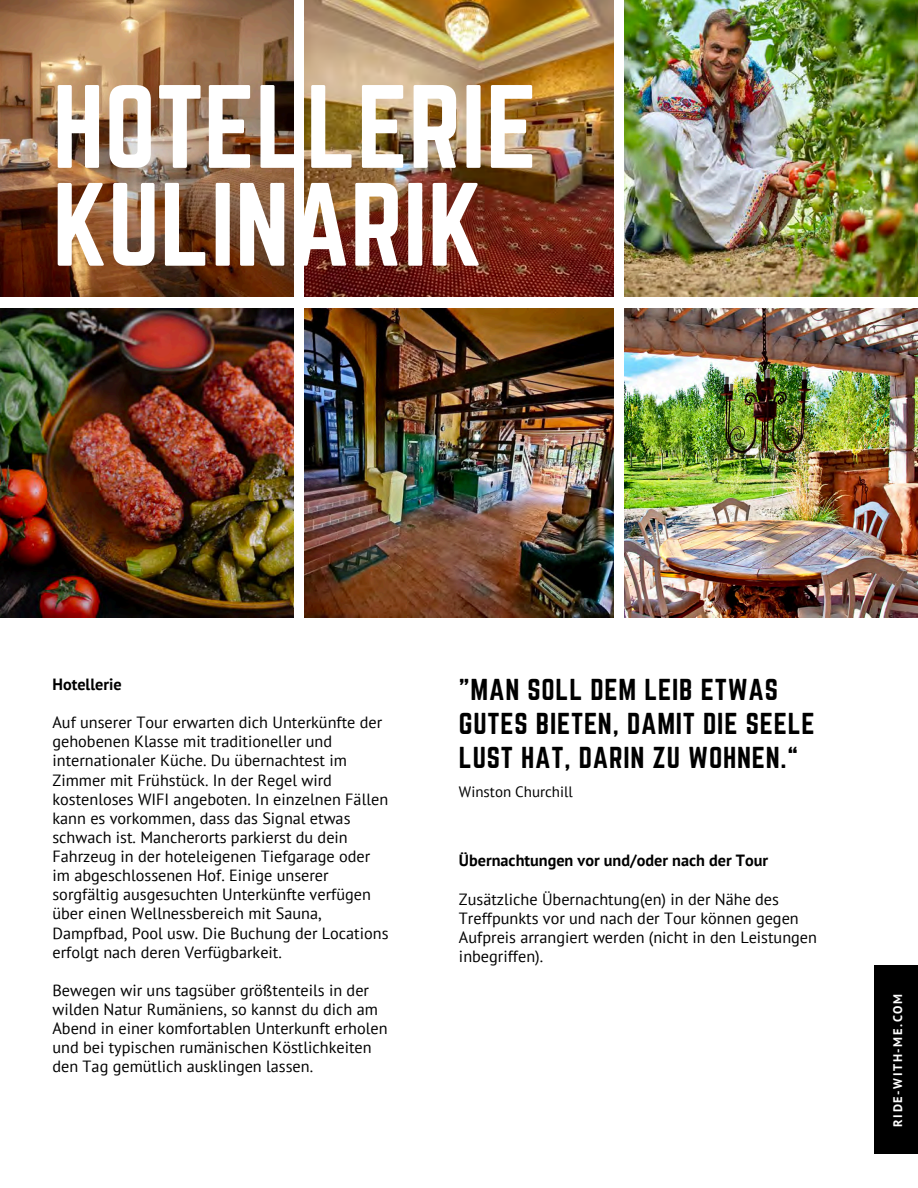
<style>
.page{position:relative;width:918px;height:1188px;background:#fff}
.page>*{position:absolute;margin:0;border:0;box-sizing:border-box;transform-origin:0 0}
.t1{font:103.5px/97.8px "Norwester";color:#fff}
.t2{font:26.4px/33.8px "Norwester";letter-spacing:.03em;color:#000}
.t3{font:16.2px/19px "PT Sans";color:#000}
.t4{font:700 16.2px "PT Sans";color:#000}
.t5{font:15px "PT Sans";color:#000}
.t6{font:700 12.45px "PT Sans";letter-spacing:.13em;color:#fff}
</style>
<div class="page">
<img style="left:0;top:0;width:294px;height:297px">
<img style="left:305px;top:0;width:308px;height:297px">
<img style="left:624px;top:0;width:294px;height:297px">
<img style="left:0;top:308px;width:294px;height:310px">
<img style="left:305px;top:308px;width:308px;height:310px">
<img style="left:624px;top:308px;width:294px;height:310px">
<div style="left:875px;top:965px;width:43px;height:189px;background:#000"></div>
<h1 class="t1" style="left:53px;top:78px;width:486px">HOTELLERIE<br>KULINARIK</h1>
<h3 class="t4" style="left:53px;top:673px;width:71px">Hotellerie</h3>
<h4 class="t3" style="left:53px;top:713px;width:338px">Auf unserer Tour erwarten dich Unterkünfte der gehobenen Klasse mit traditioneller und internationaler Küche. Du übernachtest im Zimmer mit Frühstück. In der Regel wird kostenloses WIFI angeboten. In einzelnen Fällen kann es vorkommen, dass das Signal etwas schwach ist. Mancherorts parkierst du dein Fahrzeug in der hoteleigenen Tiefgarage oder im abgeschlossenen Hof. Einige unserer sorgfältig ausgesuchten Unterkünfte verfügen über einen Wellnessbereich mit Sauna, Dampfbad, Pool usw. Die Buchung der Locations erfolgt nach deren Verfügbarkeit.</h4>
<h4 class="t3" style="left:53px;top:980px;width:337px">Bewegen wir uns tagsüber größtenteils in der wilden Natur Rumäniens, so kannst du dich am Abend in einer komfortablen Unterkunft erholen und bei typischen rumänischen Köstlichkeiten den Tag gemütlich ausklingen lassen.</h4>
<h2 class="t2" style="left:459px;top:673px;width:357px">"MAN SOLL DEM LEIB ETWAS<br>GUTES BIETEN, DAMIT DIE SEELE<br>LUST HAT, DARIN ZU WOHNEN.“</h2>
<h3 class="t5" style="left:459px;top:781px;width:115px">Winston Churchill</h3>
<h4 class="t4" style="left:459px;top:850px;width:311px">Übernachtungen vor und/oder nach der Tour</h4>
<p class="t3" style="left:459px;top:889px;width:360px">Zusätzliche Übernachtung(en) in der Nähe des Treffpunkts vor und nach der Tour können gegen Aufpreis arrangiert werden (nicht in den Leistungen inbegriffen).</p>
<h4 class="t6" style="left:889px;top:1127px;width:134px;rotate:-90deg">RIDE-WITH-ME.COM</h4>
</div>
